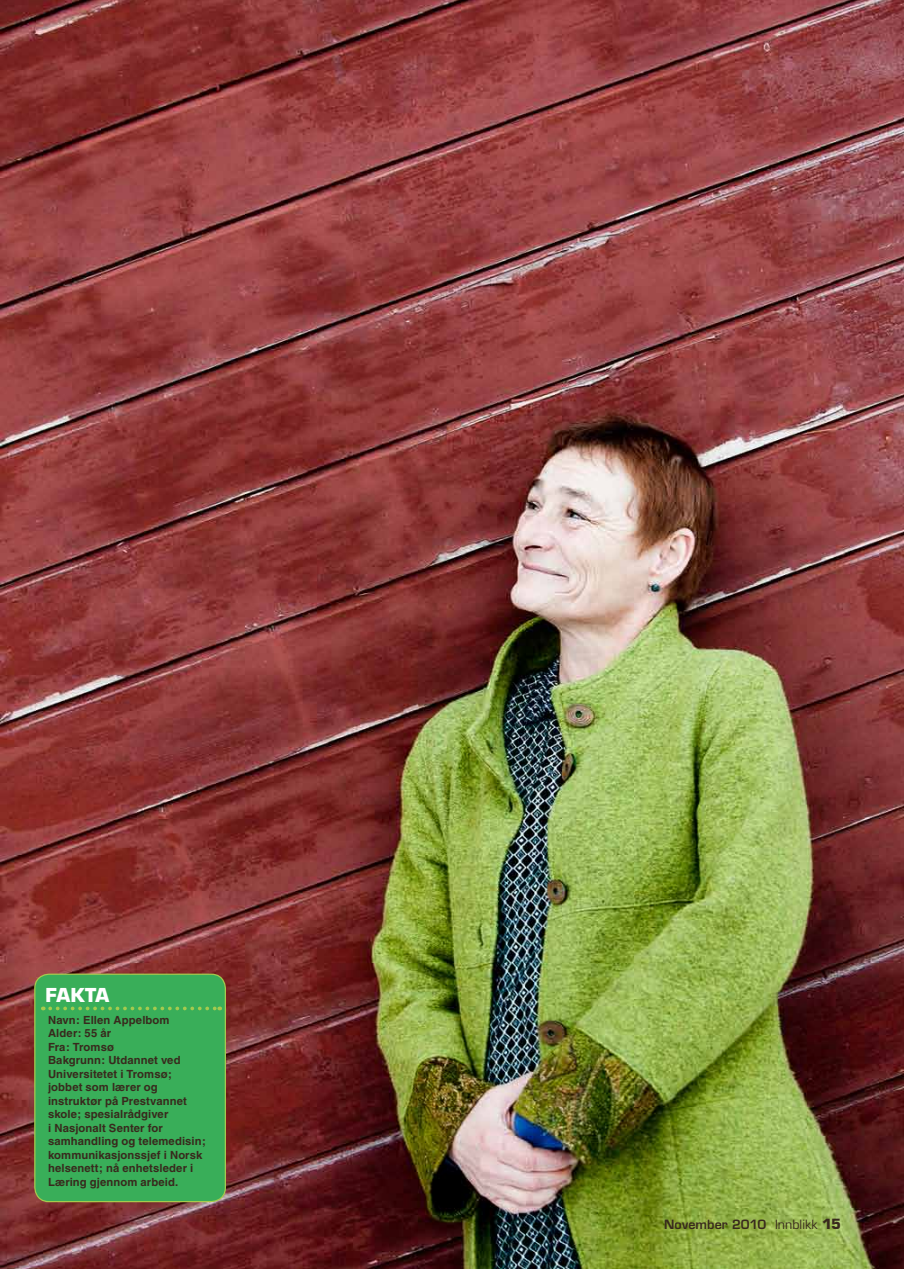
<style>
.page{position:relative;width:904px;height:1269px;background:#fff}
.page>*{position:absolute;margin:0;border:0;box-sizing:border-box;transform-origin:0 0}
.t1{font:700 18.75px "Eurostile";letter-spacing:-.01em;color:#fff}
.t2{font:600 12.5px "Eurostile";letter-spacing:.005em;color:#38291d}
.t3{font:700 11.25px/13.5px "Helvetica";letter-spacing:.01em;color:#38291d}
.s1{font-weight:400}
.s2{font-weight:700;font-size:13.75px}
</style>
<div class="page">
<img style="left:0;top:0;width:904px;height:1268px">
<div style="left:35px;top:974px;width:190px;height:227px;background:#39ae59;border-radius:14px"></div>
<div style="left:34px;top:973px;width:192px;height:229px;border:1px solid #a5ca4e;border-radius:14px"></div>
<svg style="left:50px;top:1006px;width:170px;height:4px"></svg>
<h1 class="t1" style="left:46px;top:983px;width:65px">FAKTA</h1>
<p class="t3" style="left:48px;top:1012px;width:159px">Navn: Ellen Appelbom<br>Alder: 55 år<br>Fra: Tromsø<br>Bakgrunn: Utdannet ved<br>Universitetet i Tromsø; jobbet som lærer og instruktør på Prestvannet skole; spesialrådgiver<br>i Nasjonalt Senter for samhandling og telemedisin; kommunikasjonssjef i Norsk helsenett; nå enhetsleder i<br>Læring gjennom arbeid.</p>
<p class="t2" style="left:664px;top:1216px;width:178px">November 2010 <span class="s1">Innblikk</span> <span class="s2">15</span></p>
</div>
